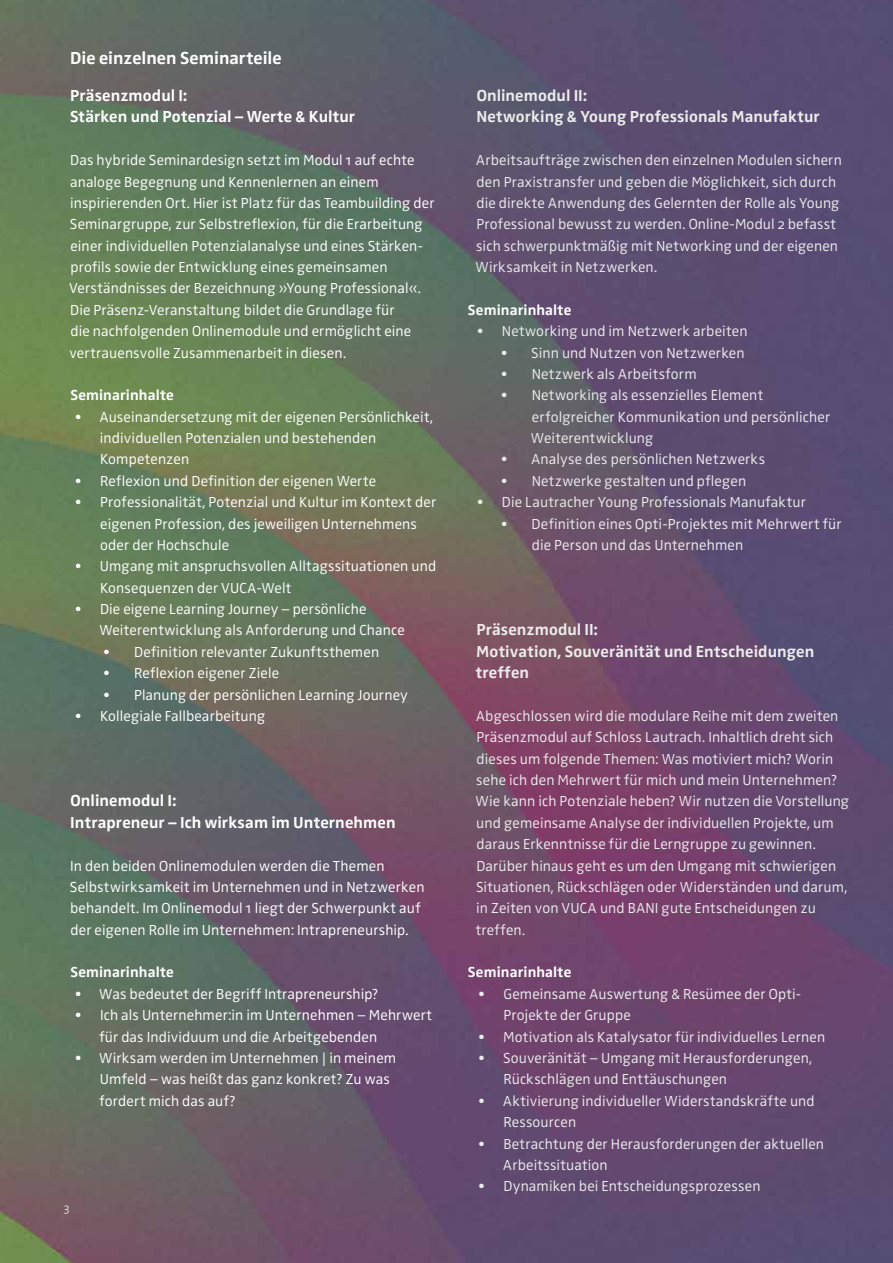
<style>
.page{position:relative;width:893px;height:1263px;background:#fff}
.page>*{position:absolute;margin:0;border:0;box-sizing:border-box;transform-origin:0 0}
.t1{font:700 18px "Zwo Pro";color:#fff}
.t2{font:700 16.5px/21.3px "Zwo Pro";letter-spacing:.005em;color:#ececec}
.t3{font:700 16.5px/21.3px "Zwo Pro";letter-spacing:.005em;color:#fff}
.t4{font:300 15px/21.3px "Zwo Pro";letter-spacing:.01em;color:#ececec}
.t5{font:300 15px/21.3px "Zwo Pro";letter-spacing:.01em;color:#fff}
.t6{font:700 15px "Zwo Pro";letter-spacing:.01em;color:#fff}
.t7{font:300 12.45px "Zwo Pro";color:#ececec}
</style>
<div class="page">
<img style="left:0;top:0;width:893px;height:1263px">
<p class="t1" style="left:70px;top:44px;width:213px">Die einzelnen Seminarteile</p>
<p class="t3" style="left:70px;top:84px;width:287px">Präsenzmodul I:<br>Stärken und Potenzial – Werte &amp; Kultur</p>
<p class="t5" style="left:69px;top:148px;width:367px">Das hybride Seminardesign setzt im Modul 1 auf echte analoge Begegnung und Kennenlernen an einem inspirierenden Ort. Hier ist Platz für das Teambuilding der Seminargruppe, zur Selbstreflexion, für die Erarbeitung einer individuellen Potenzialanalyse und eines Stärken&shy;profils sowie der Entwicklung eines gemeinsamen Verständnisses der Bezeichnung »Young Professional«.<br>Die Präsenz-Veranstaltung bildet die Grundlage für<br>die nachfolgenden Onlinemodule und ermöglicht eine vertrauensvolle Zusammenarbeit in diesen.</p>
<p class="t6" style="left:70px;top:384px;width:105px">Seminarinhalte</p>
<p class="t5" style="left:100px;top:405px;width:335px;text-indent:-25px">• Auseinandersetzung mit der eigenen Persönlichkeit, individuellen Potenzialen und bestehenden<br>Kompetenzen</p>
<p class="t5" style="left:75px;top:469px;width:303px">• Reflexion und Definition der eigenen Werte</p>
<p class="t5" style="left:100px;top:490px;width:338px;text-indent:-25px">• Professionalität, Potenzial und Kultur im Kontext der eigenen Profession, des jeweiligen Unternehmens oder der Hochschule</p>
<p class="t5" style="left:100px;top:555px;width:338px;text-indent:-25px">• Umgang mit anspruchsvollen Alltagssituationen und<br>Konsequenzen der VUCA-Welt</p>
<p class="t5" style="left:99px;top:597px;width:307px;text-indent:-24px">• Die eigene Learning Journey – persönliche<br>Weiterentwicklung als Anforderung und Chance</p>
<p class="t5" style="left:103px;top:640px;width:277px">• Definition relevanter Zukunftsthemen</p>
<p class="t5" style="left:103px;top:661px;width:177px">• Reflexion eigener Ziele</p>
<p class="t5" style="left:103px;top:683px;width:306px">• Planung der persönlichen Learning Journey</p>
<p class="t5" style="left:75px;top:704px;width:192px">• Kollegiale Fallbearbeitung</p>
<p class="t3" style="left:70px;top:789px;width:327px">Onlinemodul I:<br>Intrapreneur – Ich wirksam im Unternehmen</p>
<p class="t5" style="left:70px;top:854px;width:356px">In den beiden Onlinemodulen werden die Themen Selbstwirksamkeit im Unternehmen und in Netzwerken behandelt. Im Onlinemodul 1 liegt der Schwerpunkt auf der eigenen Rolle im Unternehmen: Intrapreneurship.</p>
<p class="t6" style="left:70px;top:961px;width:105px">Seminarinhalte</p>
<p class="t5" style="left:75px;top:982px;width:305px">• Was bedeutet der Begriff Intrapreneurship?</p>
<p class="t5" style="left:99px;top:1003px;width:334px;text-indent:-24px">• Ich als Unternehmer:in im Unternehmen – Mehrwert für das Individuum und die Arbeitgebenden</p>
<p class="t5" style="left:99px;top:1046px;width:298px;text-indent:-24px">• Wirksam werden im Unternehmen | in meinem<br>Umfeld – was heißt das ganz konkret? Zu was fordert mich das auf?</p>
<p class="t7" style="left:64px;top:1198px;width:7px">3</p>
<p class="t2" style="left:476px;top:84px;width:345px">Onlinemodul II:<br>Networking &amp; Young Professionals Manufaktur</p>
<p class="t4" style="left:476px;top:148px;width:368px">Arbeitsaufträge zwischen den einzelnen Modulen sichern den Praxistransfer und geben die Möglichkeit, sich durch die direkte Anwendung des Gelernten der Rolle als Young Professional bewusst zu werden. Online-Modul 2 befasst sich schwerpunktmäßig mit Networking und der eigenen Wirksamkeit in Netzwerken.</p>
<p class="t6" style="left:468px;top:298px;width:105px">Seminarinhalte</p>
<p class="t4" style="left:477px;top:319px;width:272px">• Networking und im Netzwerk arbeiten</p>
<p class="t4" style="left:501px;top:341px;width:245px">• Sinn und Nutzen von Netzwerken</p>
<p class="t4" style="left:501px;top:362px;width:197px">• Netzwerk als Arbeitsform</p>
<p class="t4" style="left:531px;top:384px;width:301px;text-indent:-30px">• Networking als essenzielles Element erfolgreicher Kommunikation und persönlicher<br>Weiterentwicklung</p>
<p class="t4" style="left:501px;top:448px;width:266px">• Analyse des persönlichen Netzwerks</p>
<p class="t4" style="left:501px;top:469px;width:247px">• Netzwerke gestalten und pflegen</p>
<p class="t4" style="left:477px;top:490px;width:330px">• Die Lautracher Young Professionals Manufaktur</p>
<p class="t4" style="left:532px;top:512px;width:311px;text-indent:-31px">• Definition eines Opti-Projektes mit Mehrwert für die Person und das Unternehmen</p>
<p class="t2" style="left:476px;top:618px;width:340px">Präsenzmodul II:<br>Motivation, Souveränität und Entscheidungen treffen</p>
<p class="t4" style="left:476px;top:704px;width:375px">Abgeschlossen wird die modulare Reihe mit dem zweiten Präsenzmodul auf Schloss Lautrach. Inhaltlich dreht sich dieses um folgende Themen: Was motiviert mich? Worin sehe ich den Mehrwert für mich und mein Unternehmen?<br>Wie kann ich Potenziale heben? Wir nutzen die Vorstellung und gemeinsame Analyse der individuellen Projekte, um daraus Erkenntnisse für die Lerngruppe zu gewinnen.<br>Darüber hinaus geht es um den Umgang mit schwierigen Situationen, Rückschlägen oder Widerständen und darum, in Zeiten von VUCA und BANI gute Entscheidungen zu treffen.</p>
<p class="t6" style="left:468px;top:961px;width:105px">Seminarinhalte</p>
<p class="t4" style="left:503px;top:982px;width:299px;text-indent:-25px">• Gemeinsame Auswertung &amp; Resümee der Opti-<br>Projekte der Gruppe</p>
<p class="t4" style="left:478px;top:1025px;width:348px">• Motivation als Katalysator für individuelles Lernen</p>
<p class="t4" style="left:503px;top:1046px;width:310px;text-indent:-25px">• Souveränität – Umgang mit Herausforderungen,<br>Rückschlägen und Enttäuschungen</p>
<p class="t4" style="left:503px;top:1089px;width:313px;text-indent:-25px">• Aktivierung individueller Widerstandskräfte und<br>Ressourcen</p>
<p class="t4" style="left:503px;top:1132px;width:323px;text-indent:-24px">• Betrachtung der Herausforderungen der aktuellen<br>Arbeitssituation</p>
<p class="t4" style="left:479px;top:1174px;width:283px">• Dynamiken bei Entscheidungsprozessen</p>
</div>
